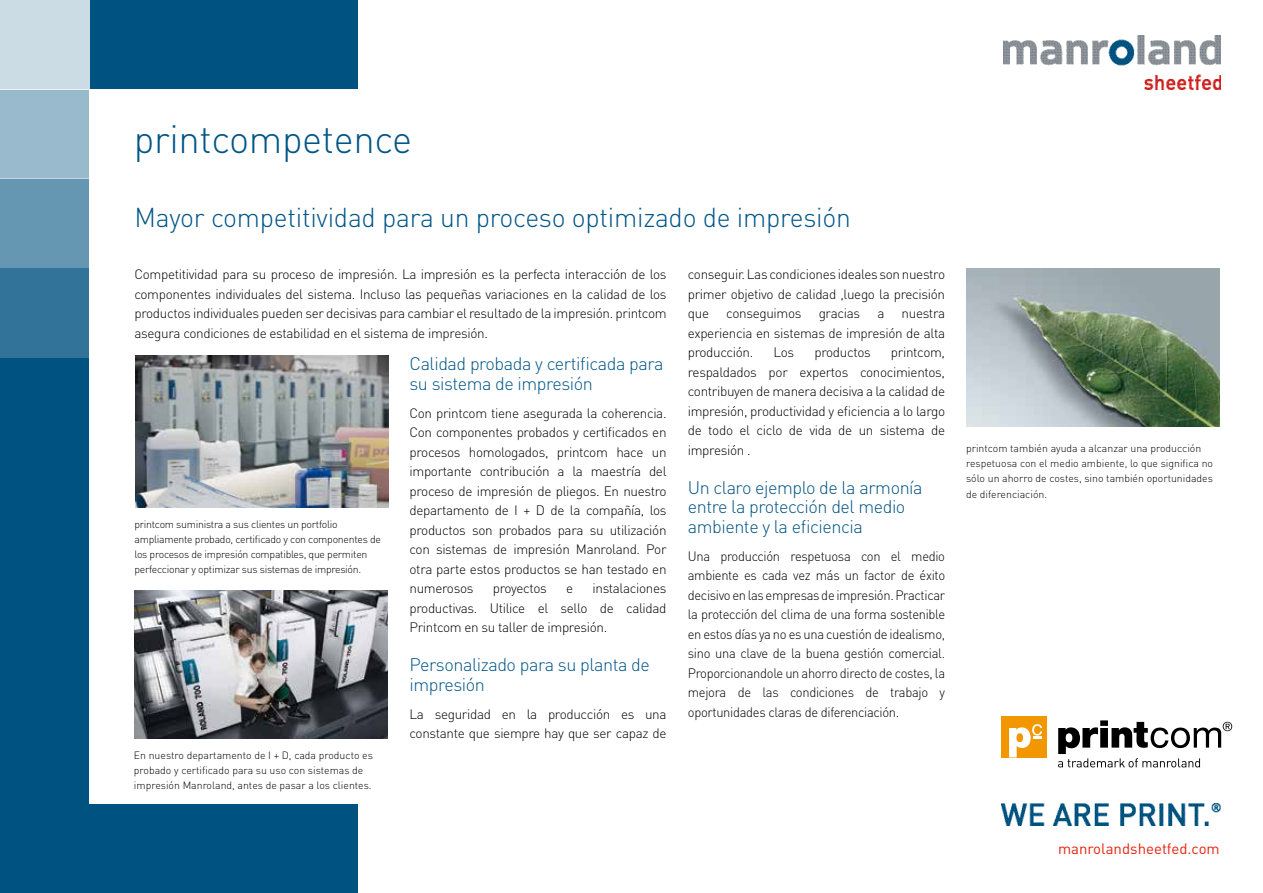
<style>
.page{position:relative;width:1263px;height:893px;background:#fff}
.page>*{position:absolute;margin:0;border:0;box-sizing:border-box;transform-origin:0 0}
.t1{font:300 39px "DIN Pro";letter-spacing:-.01em;color:#005587}
.t2{font:300 27px "DIN Pro";letter-spacing:-.01em;color:#005587}
.t3{font:300 18px/19.5px "DIN Pro";letter-spacing:-.025em;color:#005587}
.t4{font:300 18px/19.5px "DIN Pro";letter-spacing:-.025em;color:#005381}
.t5{font:15px "DIN Pro";color:#e72410}
.t6{font:300 13.5px/19.5px "DIN Pro";letter-spacing:-.025em;color:#000;text-align:justify}
.t7{font:300 13.5px/19.5px "DIN Pro";letter-spacing:-.025em;color:#000;text-align:justify;scale:.96 1}
.t8{font:300 10.5px/15px "DIN Pro";letter-spacing:-.005em;color:#000}
.t9{font:300 10.5px/15px "DIN Pro";letter-spacing:-.025em;color:#000}
</style>
<div class="page">
<div style="left:0;top:0;width:357px;height:893px;background:#005381"></div>
<div style="left:89px;top:89px;width:512px;height:715px;background:#fff"></div>
<div style="left:0;top:268px;width:89px;height:89px;background:#327499"></div>
<div style="left:0;top:179px;width:89px;height:89px;background:#6597b2"></div>
<div style="left:0;top:89px;width:89px;height:90px;background:#99bacc"></div>
<div style="left:0;top:0;width:89px;height:89px;background:#ccdce5"></div>
<div style="left:1001px;top:716px;width:45px;height:41px;background:#f39700"></div>
<svg style="left:1009px;top:724px;width:33px;height:33px"></svg>
<svg style="left:1058px;top:720px;width:174px;height:47px"></svg>
<img style="left:1003px;top:35px;width:217px;height:54px">
<img style="left:966px;top:269px;width:254px;height:157px">
<img style="left:1001px;top:804px;width:219px;height:22px">
<img style="left:135px;top:356px;width:253px;height:151px">
<img style="left:134px;top:590px;width:254px;height:148px">
<h1 class="t1" style="left:134px;top:113px;width:280px">printcompetence</h1>
<h2 class="t2" style="left:134px;top:199px;width:718px">Mayor competitividad para un proceso optimizado de impresión</h2>
<p class="t6" style="left:134px;top:264px;width:534px">Competitividad para su proceso de impresión. La impresión es la perfecta interacción de los componentes individuales del sistema. Incluso las pequeñas variaciones en la calidad de los productos individuales pueden ser decisivas para cambiar el resultado de la impresión. printcom asegura condiciones de estabilidad en el sistema de impresión.</p>
<h3 class="t3" style="left:409px;top:353px;width:256px">Calidad probada y certificada para su sistema de impresión</h3>
<p class="t6" style="left:409px;top:402px;width:259px">Con printcom tiene asegurada la coherencia.<br>Con componentes probados y certificados en procesos homologados, printcom hace un importante contribución a la maestría del proceso de impresión de pliegos. En nuestro departamento de I + D de la compañía, los productos son probados para su utilización con sistemas de impresión Manroland. Por otra parte estos productos se han testado en numerosos</p>
<p class="t9" style="left:134px;top:516px;width:248px">printcom suministra a sus clientes un portfolio ampliamente probado, certificado y con componentes de los procesos de impresión compatibles, que permiten perfeccionar y optimizar sus sistemas de impresión.</p>
<p class="t6" style="left:409px;top:578px;width:259px;text-indent:183px">instalaciones productivas. Utilice el sello de calidad Printcom en su taller de impresión.</p>
<h3 class="t3" style="left:409px;top:654px;width:242px">Personalizado para su planta de impresión</h3>
<p class="t6" style="left:409px;top:703px;width:259px">La seguridad en la producción es una constante que siempre hay que ser capaz de</p>
<p class="t6" style="left:493px;top:578px;width:56px">proyectos</p>
<p class="t6" style="left:566px;top:578px;width:9px">e</p>
<p class="t8" style="left:134px;top:747px;width:240px">En nuestro departamento de I + D, cada producto es probado y certificado para su uso con sistemas de impresión Manroland, antes de pasar a los clientes.</p>
<p class="t6" style="left:688px;top:264px;width:259px">conseguir. Las condiciones ideales son nuestro primer objetivo de calidad ,luego la precisión que</p>
<p class="t6" style="left:726px;top:303px;width:77px">conseguimos</p>
<p class="t6" style="left:819px;top:303px;width:43px">gracias</p>
<p class="t6" style="left:877px;top:303px;width:9px">a</p>
<p class="t6" style="left:688px;top:303px;width:259px;text-indent:214px">nuestra experiencia en sistemas de impresión de alta producción.</p>
<p class="t6" style="left:688px;top:342px;width:259px;text-indent:203px">printcom, respaldados por expertos conocimientos, contribuyen de manera decisiva a la calidad de impresión, productividad y eficiencia a lo largo de todo el ciclo de vida de un sistema de impresión .</p>
<h3 class="t4" style="left:688px;top:477px;width:236px">Un claro ejemplo de la armonía entre la protección del medio ambiente y la eficiencia</h3>
<p class="t7" style="left:688px;top:546px;width:270px">Una producción respetuosa con el medio ambiente es cada vez más un factor de éxito decisivo en las empresas de impresión. Practicar la protección del clima de una forma sostenible en estos días ya no es una cuestión de idealismo, sino una clave de la buena gestión comercial.<br>Proporcionandole un ahorro directo de costes, la mejora de las condiciones de trabajo y oportunidades claras de diferenciación.</p>
<p class="t6" style="left:773px;top:342px;width:22px">Los</p>
<p class="t6" style="left:814px;top:342px;width:58px">productos</p>
<p class="t8" style="left:966px;top:441px;width:248px">printcom también ayuda a alcanzar una producción respetuosa con el medio ambiente, lo que significa no sólo un ahorro de costes, sino también oportunidades de diferenciación.</p>
<p class="t5" style="left:1058px;top:838px;width:163px">manrolandsheetfed.com</p>
</div>
